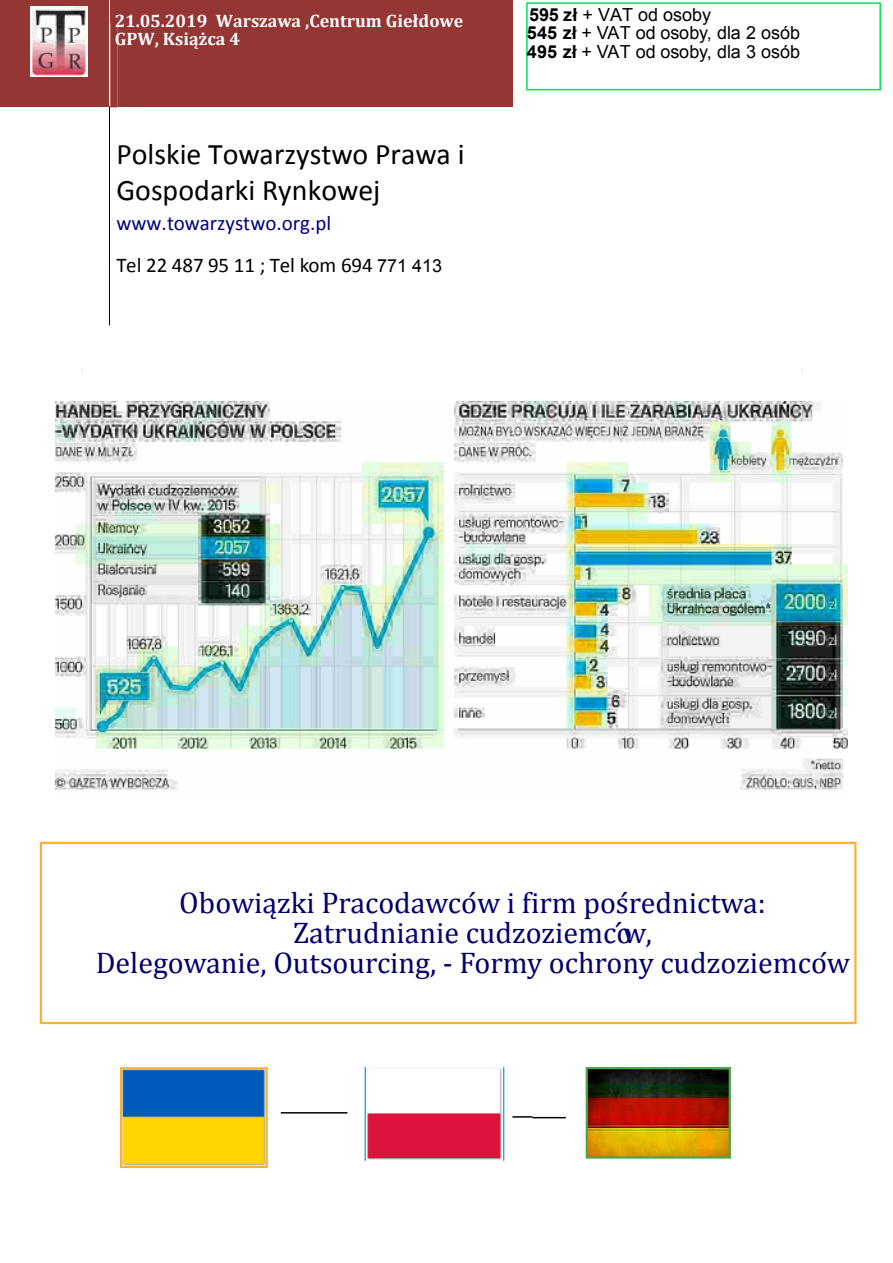
<style>
.page{position:relative;width:893px;height:1263px;background:#fff}
.page>*{position:absolute;margin:0;border:0;box-sizing:border-box;transform-origin:0 0}
.t1{font:30px/30px "Cambria";color:#00006e;text-align:center}
.t2{font:29.85px/36.8px "Calibri";color:#000}
.t3{font:21px/41.8px "Calibri";color:#000080}
.t4{font:18px/18.3px "Arial";color:#000}
.t5{font:700 18px/18px "Cambria";color:#fff}
.s1{font-weight:700}
.s2{color:#000}
.s3{font-family:"Arial";font-size:18px;color:#000}
</style>
<div class="page">
<div style="left:102px;top:0;width:8px;height:6px;background:#943634"></div>
<div style="left:40px;top:842px;width:816px;height:182px;border:2px solid #fbb03a"></div>
<img style="left:56px;top:401px;width:791px;height:389px">
<img style="left:589px;top:1070px;width:139px;height:85px">
<div style="left:586px;top:1067px;width:145px;height:91px;border:2px solid #4ca64c"></div>
<div style="left:365px;top:1067px;width:139px;height:94px;border:2px solid #28aae2"></div>
<img style="left:366px;top:1068px;width:137px;height:92px">
<hr style="left:281px;top:1112px;width:66px;height:1px;background:#000">
<hr style="left:532px;top:1117px;width:34px;height:1px;background:#000">
<hr style="left:512px;top:1116px;width:20px;height:2px;background:#000">
<hr style="left:109px;top:106px;width:1px;height:219px;background:#000">
<img style="left:123px;top:1070px;width:142px;height:95px">
<div style="left:120px;top:1067px;width:148px;height:101px;border:2px solid #fbb03a"></div>
<div style="left:110px;top:22px;width:8px;height:85px;background:#943634"></div>
<div style="left:0;top:6px;width:110px;height:101px;background:#943634"></div>
<hr style="left:109px;top:0;width:1px;height:106px;background:#fff">
<img style="left:31px;top:6px;width:56px;height:71px">
<div style="left:118px;top:44px;width:387px;height:63px;background:#943634"></div>
<div style="left:505px;top:22px;width:8px;height:85px;background:#943634"></div>
<div style="left:526px;top:2px;width:355px;height:88px;border:2px solid #00e451"></div>
<div style="left:0;top:0;width:102px;height:6px;background:#943634"></div>
<div style="left:111px;top:0;width:402px;height:22px;background:#943634"></div>
<div style="left:118px;top:22px;width:387px;height:22px;background:#943634"></div>
<p class="t5" style="left:115px;top:13px;width:350px">21.05.2019 Warszawa ,Centrum Giełdowe<br>GPW, Książca 4</p>
<p class="t4" style="left:527px;top:7px;width:275px"><span class="s1">595 zł</span> + VAT od osoby<br><span class="s1">545 zł</span> + VAT od osoby, dla 2 osób<br><span class="s1">495 zł</span> + VAT od osoby, dla 3 osób</p>
<p class="t2" style="left:116px;top:138px;width:350px">Polskie Towarzystwo Prawa i<br>Gospodarki Rynkowej</p>
<p class="t3" style="left:116px;top:204px;width:327px">www.towarzystwo.org.pl<br><span class="s2">Tel 22 487 95 11 ; Tel kom 694</span> <span class="s3">771 413</span></p>
<p class="t1" style="left:96px;top:889px;width:756px">Obowiązki Pracodawców i firm pośrednictwa:<br>Zatrudnianie cudzoziemców,<br>Delegowanie, Outsourcing, - Formy ochrony cudzoziemców</p>
</div>
